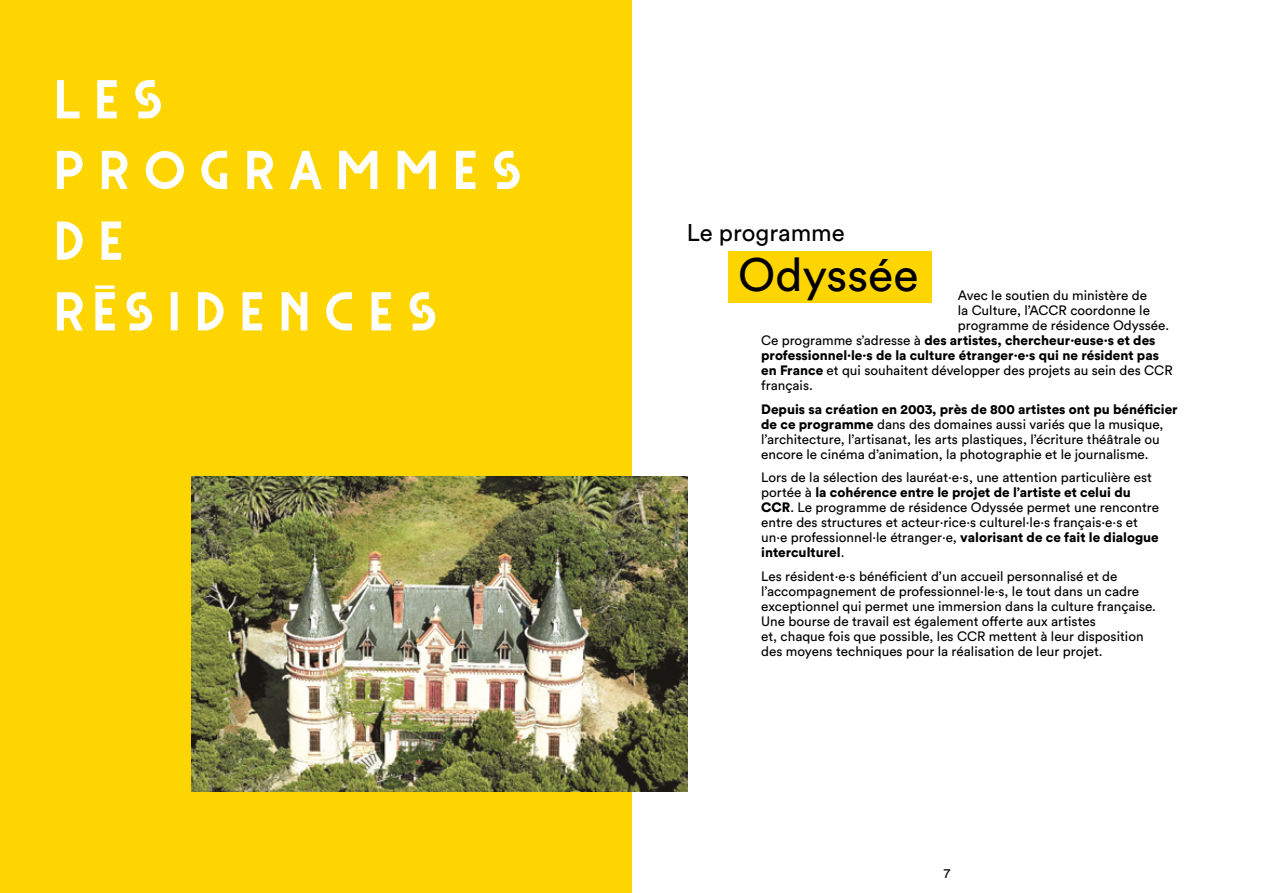
<style>
.page{position:relative;width:1263px;height:893px;background:#fff}
.page>*{position:absolute;margin:0;border:0;box-sizing:border-box;transform-origin:0 0}
.t1{font:58.95px/70.7px "Grotesk";letter-spacing:-.04em;color:#fff}
.t2{font:46.35px "Circular Std";color:#000}
.t3{font:24px "Circular Std";color:#000}
.t4{font:13.5px/15px "Circular Std";color:#000}
.t5{font:900 13.5px "Circular Std";color:#000}
.s1{font-weight:400}
.s2{font-weight:900}
</style>
<div class="page">
<div style="left:0;top:0;width:631px;height:893px;background:#ffd500"></div>
<div style="left:728px;top:251px;width:203px;height:51px;background:#ffd500"></div>
<img style="left:191px;top:477px;width:497px;height:314px">
<h1 class="t1" style="left:46px;top:66px;width:485px">LES<br>PROGRAMMES<br>DE<br>RÉSIDENCES</h1>
<h3 class="t3" style="left:687px;top:218px;width:160px">Le programme</h3>
<h2 class="t2" style="left:738px;top:246px;width:182px">Odyssée</h2>
<p class="t4" style="left:958px;top:288px;width:191px">Avec le soutien du ministère de</p>
<p class="t4" style="left:958px;top:303px;width:194px">la Culture, l’ACCR coordonne le</p>
<p class="t4" style="left:958px;top:318px;width:213px">programme de résidence Odyssée.</p>
<p class="t5" style="left:761px;top:331px;width:396px"><span class="s1">Ce programme s’adresse à</span> des artistes, chercheur·euse·s et des</p>
<p class="t5" style="left:761px;top:346px;width:399px">professionnel·le·s de la culture étranger·e·s qui ne résident pas</p>
<p class="t4" style="left:761px;top:363px;width:413px"><span class="s2">en France</span> et qui souhaitent développer des projets au sein des CCR</p>
<p class="t4" style="left:761px;top:378px;width:53px">français.</p>
<p class="t4" style="left:761px;top:401px;width:418px"><span class="s2">Depuis sa création en 2003, près de 800 artistes ont pu bénéficier de ce programme</span> dans des domaines aussi variés que la musique, l’architecture, l’artisanat, les arts plastiques, l’écriture théâtrale ou encore le cinéma d’animation, la photographie et le journalisme.</p>
<p class="t4" style="left:761px;top:470px;width:399px">Lors de la sélection des lauréat·e·s, une attention particulière est portée à <span class="s2">la cohérence entre le projet de l’artiste et celui du CCR</span>. Le programme de résidence Odyssée permet une rencontre entre des structures et acteur·rice·s culturel·le·s français·e·s et un·e professionnel·le étranger·e, <span class="s2">valorisant de ce fait le dialogue interculturel</span>.</p>
<p class="t4" style="left:761px;top:568px;width:396px">Les résident·e·s bénéficient d’un accueil personnalisé et de l’accompagnement de professionnel·le·s, le tout dans un cadre exceptionnel qui permet une immersion dans la culture française.<br>Une bourse de travail est également offerte aux artistes<br>et, chaque fois que possible, les CCR mettent à leur disposition des moyens techniques pour la réalisation de leur projet.</p>
<p class="t4" style="left:944px;top:866px;width:8px">7</p>
</div>
